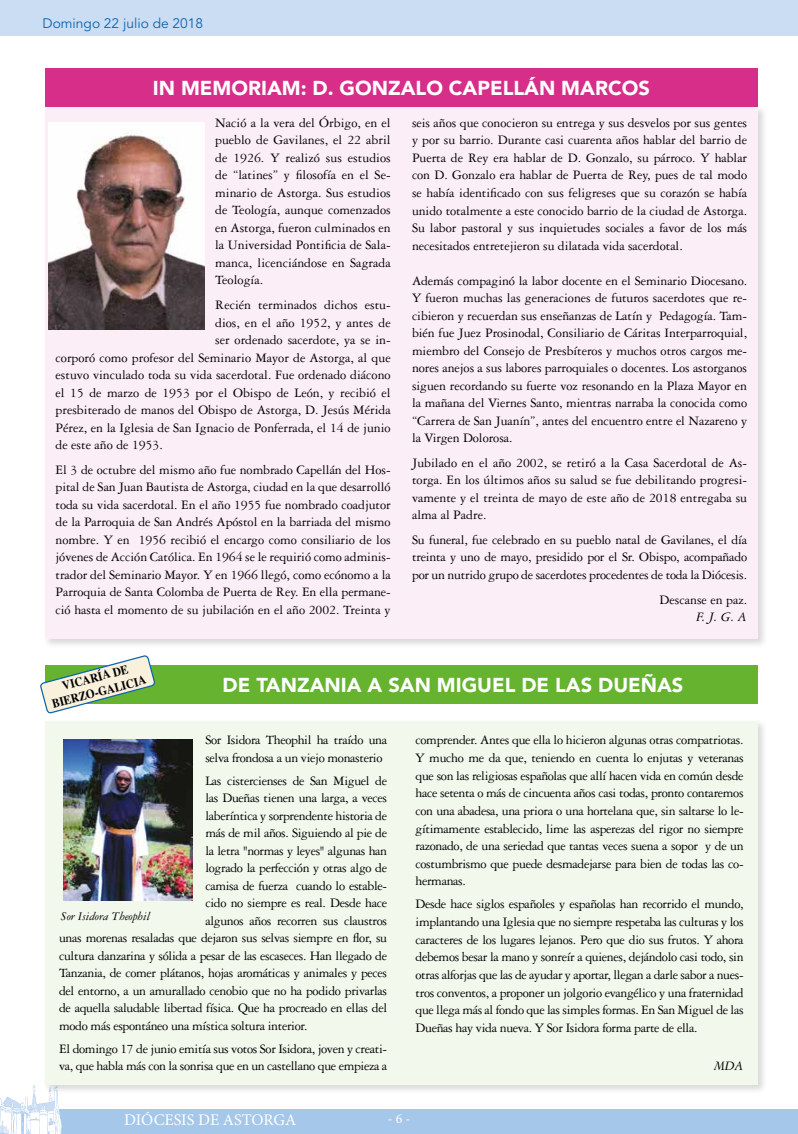
<style>
.page{position:relative;width:798px;height:1134px;background:#fff}
.page>*{position:absolute;margin:0;border:0;box-sizing:border-box;transform-origin:0 0}
.t1{font:900 20px "Avenir LT Std";color:#fff}
.t2{font:16.25px "Minion Pro";letter-spacing:-.01em;color:#fff}
.t3{font:13.75px/17.5px "Garamond 3 LT Std";letter-spacing:-.025em;color:#000;text-align:justify}
.t4{font:13.75px "Garamond 3 LT Std";color:#000}
.t5{font:13.75px "Avenir LT Std";color:#0c64af}
.t6{font:italic 13.75px "Garamond 3 LT Std";color:#000}
.t7{font:13.75px "Minion Pro";color:#fff}
.t8{font:700 12.5px "Times LT Std";color:#000;scale:.9 1}
.t9{font:italic 12.5px "Garamond 3 LT Std";color:#000}
</style>
<div class="page">
<div style="left:0;top:1109px;width:797px;height:25px;background:#a5c7ea"></div>
<svg style="left:797px;top:1109px;width:1px;height:25px"></svg>
<div style="left:0;top:0;width:797px;height:35px;background:#cbddf3"></div>
<svg style="left:0;top:1085px;width:62px;height:49px"></svg>
<div style="left:42px;top:105px;width:725px;height:544px;background:#000;opacity:.15"></div>
<div style="left:45px;top:107px;width:712px;height:532px;background:#fbeef6"></div>
<div style="left:42px;top:719px;width:725px;height:375px;background:#000;opacity:.15"></div>
<div style="left:45px;top:721px;width:712px;height:363px;background:#f3f8ed"></div>
<div style="left:45px;top:68px;width:712px;height:39px;background:#d72e89"></div>
<div style="left:45px;top:665px;width:712px;height:39px;background:#65b32e"></div>
<img style="left:48px;top:122px;width:156px;height:208px">
<img style="left:63px;top:739px;width:130px;height:161px">
<svg style="left:40px;top:655px;width:115px;height:65px"></svg>
<p class="t5" style="left:43px;top:16px;width:162px">Domingo 22 julio de 2018</p>
<h1 class="t1" style="left:153px;top:76px;width:498px">IN MEMORIAM: D. GONZALO CAPELLÁN MARCOS</h1>
<p class="t3" style="left:215px;top:114px;width:177px">Nació a la vera del Órbigo, en el pueblo de Gavilanes, el 22 abril de 1926. Y realizó sus estudios de “latines” y filosofía en el Se&shy;minario de Astorga. Sus estudios de Teología, aunque comenzados en Astorga, fueron culminados en la Universidad Pontificia de Sala&shy;manca, licenciándose en Sagrada Teología.</p>
<p class="t4" style="left:215px;top:297px;width:177px">Recién terminados dichos estu-</p>
<p class="t4" style="left:215px;top:315px;width:177px">dios, en el año 1952, y antes de</p>
<p class="t4" style="left:215px;top:332px;width:177px">ser ordenado sacerdote, ya se in-</p>
<p class="t4" style="left:56px;top:350px;width:336px">corporó como profesor del Seminario Mayor de Astorga, al que</p>
<p class="t4" style="left:56px;top:367px;width:336px">estuvo vinculado toda su vida sacerdotal. Fue ordenado diácono</p>
<p class="t4" style="left:56px;top:385px;width:336px">el 15 de marzo de 1953 por el Obispo de León, y recibió el</p>
<p class="t4" style="left:56px;top:402px;width:336px">presbiterado de manos del Obispo de Astorga, D. Jesús Mérida</p>
<p class="t4" style="left:56px;top:420px;width:336px">Pérez, en la Iglesia de San Ignacio de Ponferrada, el 14 de junio</p>
<p class="t4" style="left:56px;top:437px;width:109px">de este año de 1953.</p>
<p class="t3" style="left:56px;top:461px;width:336px">El 3 de octubre del mismo año fue nombrado Capellán del Hos&shy;pital de San Juan Bautista de Astorga, ciudad en la que desarrolló toda su vida sacerdotal. En el año 1955 fue nombrado coadjutor de la Parroquia de San Andrés Apóstol en la barriada del mismo nombre. Y en 1956 recibió el encargo como consiliario de los jóvenes de Acción Católica. En 1964 se le requirió como adminis&shy;trador del Seminario Mayor. Y en 1966 llegó, como ecónomo a la Parroquia de Santa Colomba de Puerta de Rey. En ella permane&shy;ció hasta el momento de su jubilación en el año 2002. Treinta y</p>
<p class="t3" style="left:412px;top:114px;width:336px">seis años que conocieron su entrega y sus desvelos por sus gentes y por su barrio. Durante casi cuarenta años hablar del barrio de Puerta de Rey era hablar de D. Gonzalo, su párroco. Y hablar con D. Gonzalo era hablar de Puerta de Rey, pues de tal modo se había identificado con sus feligreses que su corazón se había unido totalmente a este conocido barrio de la ciudad de Astorga.<br>Su labor pastoral y sus inquietudes sociales a favor de los más necesitados entretejieron su dilatada vida sacerdotal.</p>
<p class="t3" style="left:412px;top:272px;width:336px">Además compaginó la labor docente en el Seminario Diocesano.<br>Y fueron muchas las generaciones de futuros sacerdotes que re&shy;cibieron y recuerdan sus enseñanzas de Latín y Pedagogía. Tam&shy;bién fue Juez Prosinodal, Consiliario de Cáritas Interparroquial, miembro del Consejo de Presbíteros y muchos otros cargos me&shy;nores anejos a sus labores parroquiales o docentes. Los astorganos siguen recordando su fuerte voz resonando en la Plaza Mayor en la mañana del Viernes Santo, mientras narraba la conocida como “Carrera de San Juanín”, antes del encuentro entre el Nazareno y la Virgen Dolorosa.</p>
<p class="t3" style="left:412px;top:454px;width:336px">Jubilado en el año 2002, se retiró a la Casa Sacerdotal de As&shy;torga. En los últimos años su salud se fue debilitando progresi&shy;vamente y el treinta de mayo de este año de 2018 entregaba su alma al Padre.</p>
<p class="t3" style="left:412px;top:531px;width:336px">Su funeral, fue celebrado en su pueblo natal de Gavilanes, el día treinta y uno de mayo, presidido por el Sr. Obispo, acompañado por un nutrido grupo de sacerdotes procedentes de toda la Diócesis.</p>
<p class="t4" style="left:659px;top:592px;width:89px">Descanse en paz.</p>
<p class="t6" style="left:696px;top:610px;width:52px">F. J. G. A</p>
<p class="t8" style="left:61px;top:679px;width:77px;rotate:-15deg">VICARÍA DE</p>
<h1 class="t1" style="left:222px;top:673px;width:462px">DE TANZANIA A SAN MIGUEL DE LAS DUEÑAS</h1>
<p class="t8" style="left:50px;top:697px;width:109px;rotate:-15deg">BIERZO-GALICIA</p>
<p class="t3" style="left:205px;top:731px;width:183px">Sor Isidora Theophil ha traído una selva frondosa a un viejo monasterio</p>
<p class="t3" style="left:205px;top:772px;width:183px">Las cistercienses de San Miguel de</p>
<p class="t3" style="left:205px;top:789px;width:183px">las Dueñas tienen una larga, a veces</p>
<p class="t3" style="left:205px;top:807px;width:183px">laberíntica y sorprendente historia de</p>
<p class="t3" style="left:205px;top:824px;width:183px">más de mil años. Siguiendo al pie de</p>
<p class="t3" style="left:205px;top:842px;width:183px">la letra "normas y leyes" algunas han</p>
<p class="t3" style="left:205px;top:859px;width:183px">logrado la perfección y otras algo de</p>
<p class="t3" style="left:205px;top:877px;width:183px">camisa de fuerza cuando lo estable-</p>
<p class="t3" style="left:205px;top:894px;width:183px">cido no siempre es real. Desde hace</p>
<p class="t3" style="left:205px;top:912px;width:183px">algunos años recorren sus claustros</p>
<p class="t3" style="left:59px;top:929px;width:329px">unas morenas resaladas que dejaron sus selvas siempre en flor, su</p>
<p class="t3" style="left:59px;top:947px;width:329px">cultura danzarina y sólida a pesar de las escaseces. Han llegado de</p>
<p class="t3" style="left:59px;top:964px;width:329px">Tanzania, de comer plátanos, hojas aromáticas y animales y peces</p>
<p class="t3" style="left:59px;top:982px;width:329px">del entorno, a un amurallado cenobio que no ha podido privarlas</p>
<p class="t3" style="left:59px;top:999px;width:329px">de aquella saludable libertad física. Que ha procreado en ellas del</p>
<p class="t3" style="left:59px;top:1017px;width:250px">modo más espontáneo una mística soltura interior.</p>
<p class="t3" style="left:59px;top:1040px;width:329px">El domingo 17 de junio emitía sus votos Sor Isidora, joven y creati&shy;va, que habla más con la sonrisa que en un castellano que empieza a</p>
<p class="t9" style="left:61px;top:909px;width:90px">Sor Isidora Theophil</p>
<p class="t3" style="left:415px;top:731px;width:329px">comprender. Antes que ella lo hicieron algunas otras compatriotas.<br>Y mucho me da que, teniendo en cuenta lo enjutas y veteranas que son las religiosas españolas que allí hacen vida en común desde hace setenta o más de cincuenta años casi todas, pronto contaremos con una abadesa, una priora o una hortelana que, sin saltarse lo le&shy;gítimamente establecido, lime las asperezas del rigor no siempre razonado, de una seriedad que tantas veces suena a sopor y de un costumbrismo que puede desmadejarse para bien de todas las co&shy;hermanas.</p>
<p class="t3" style="left:415px;top:895px;width:329px">Desde hace siglos españoles y españolas han recorrido el mundo, implantando una Iglesia que no siempre respetaba las culturas y los caracteres de los lugares lejanos. Pero que dio sus frutos. Y ahora debemos besar la mano y sonreír a quienes, dejándolo casi todo, sin otras alforjas que las de ayudar y aportar, llegan a darle sabor a nues&shy;tros conventos, a proponer un jolgorio evangélico y una fraternidad que llega más al fondo que las simples formas. En San Miguel de las Dueñas hay vida nueva. Y Sor Isidora forma parte de ella.</p>
<p class="t6" style="left:713px;top:1059px;width:31px">MDA</p>
<p class="t2" style="left:124px;top:1108px;width:174px">DIÓCESIS DE ASTORGA</p>
<p class="t7" style="left:387px;top:1109px;width:24px">- 6 -</p>
</div>
